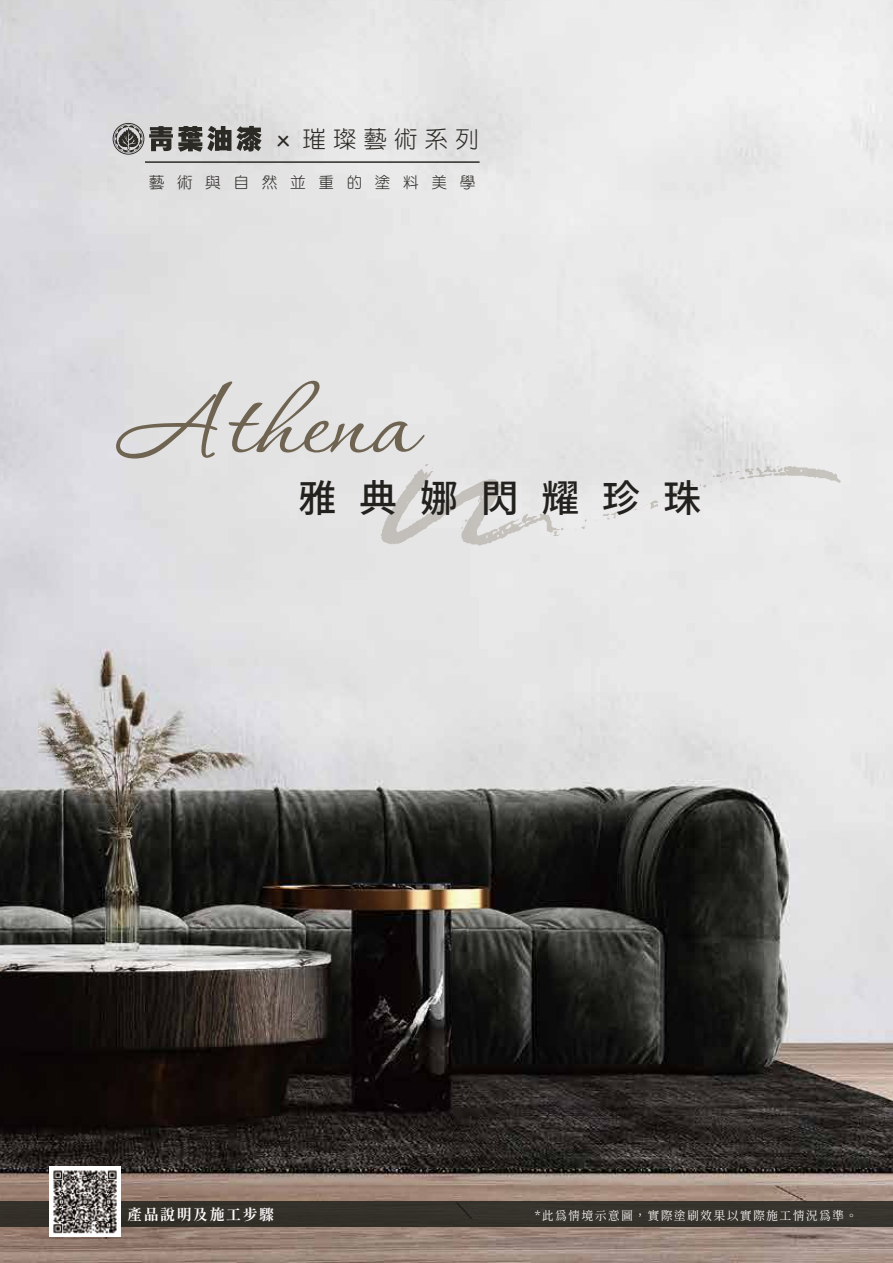
<style>
.page{position:relative;width:893px;height:1263px;background:#fff}
.page>*{position:absolute;margin:0;border:0;box-sizing:border-box;transform-origin:0 0}
.t1{font:37.95px "Gen Yo Gothic TW M";letter-spacing:.6em;color:#22211e}
.t2{font:23.55px "DF Yuan Lt HK BF";letter-spacing:.3em;color:#2b2a25}
.t3{font:15.6px "DF Yuan Lt HK BF";letter-spacing:.805em;color:#2b2a25}
.t4{font:15px "Gen Ryu Min TW B";letter-spacing:.1em;color:#fcfbfa}
.t5{font:12px "Gen Ryu Min TW R";letter-spacing:.1em;color:#fcfbfa}
.t6{font:12px "Gen Ryu Min TW R";color:#fff}
.s1{font-family:"DF Yuan Bd HKP BF"}
</style>
<div class="page">
<img style="left:0;top:0;width:893px;height:1263px">
<svg style="left:113px;top:123px;width:149px;height:32px;background:#878784"></svg>
<hr style="left:145px;top:161px;width:335px;height:2px;background:#2b2a25">
<svg style="left:713px;top:466px;width:128px;height:17px;background:#dbdad8"></svg>
<svg style="left:603px;top:512px;width:15px;height:8px"></svg>
<svg style="left:575px;top:519px;width:12px;height:11px"></svg>
<svg style="left:381px;top:464px;width:182px;height:82px;background:#dddcdb"></svg>
<svg style="left:644px;top:484px;width:63px;height:25px;background:#e5e4e4"></svg>
<svg style="left:116px;top:381px;width:308px;height:77px;background:#d0cecc"></svg>
<div style="left:0;top:1201px;width:893px;height:25px;background:#34312b"></div>
<img style="left:50px;top:1166px;width:70px;height:70px">
<h2 class="t2" style="left:278px;top:127px;width:203px"><span class="s1">x</span> 璀璨藝術系列</h2>
<h3 class="t3" style="left:149px;top:175px;width:328px">藝術與自然並重的塗料美學</h3>
<h1 class="t1" style="left:298px;top:476px;width:404px">雅典娜閃耀珍珠</h1>
<p class="t4" style="left:127px;top:1206px;width:148px">產品說明及施工步驟</p>
<p class="t5" style="left:535px;top:1209px;width:324px">*此為情境示意圖，實際塗刷效果以實際施工情況為準。</p>
<p class="t6" style="left:540px;top:1206px;width:7px">*</p>
</div>
